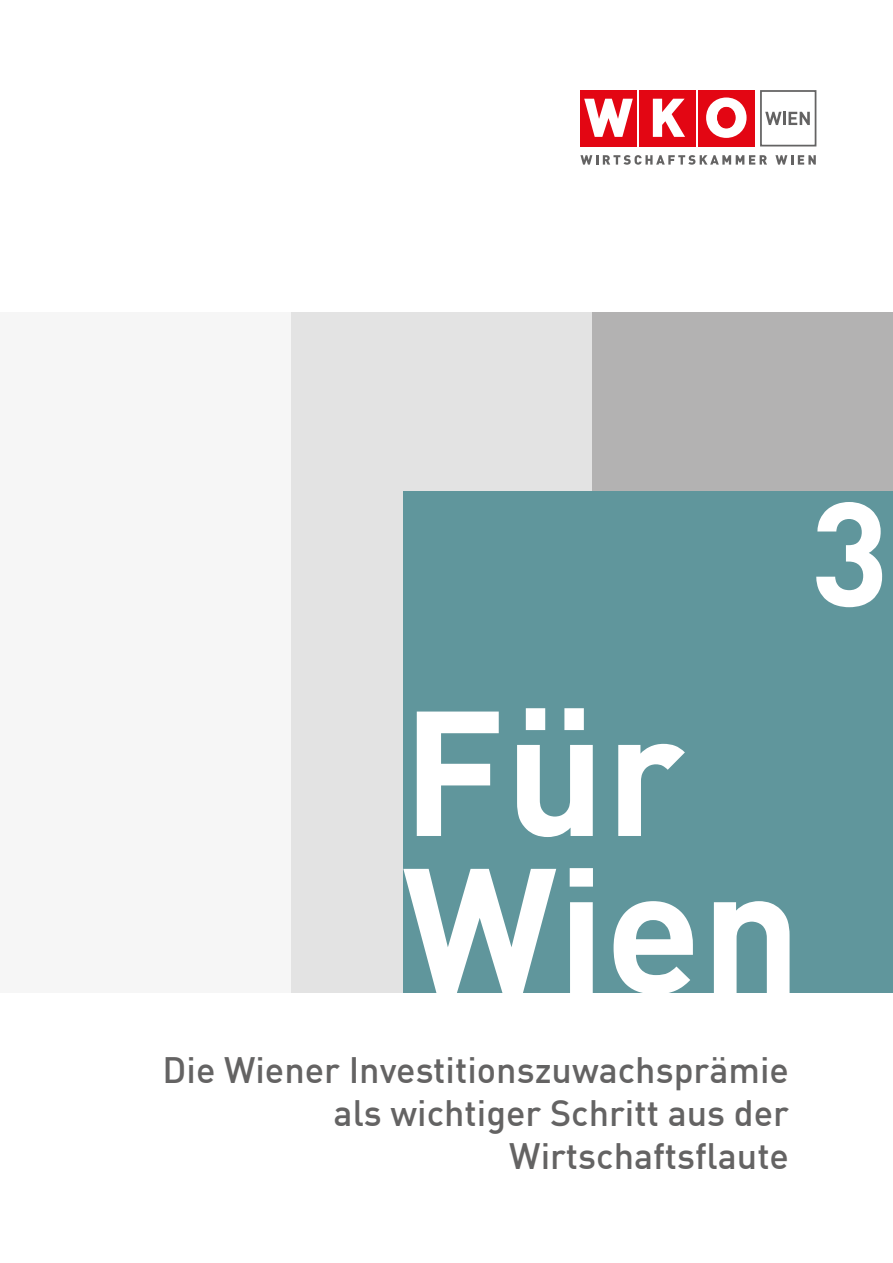
<style>
.page{position:relative;width:893px;height:1263px;background:#fff}
.page>*{position:absolute;margin:0;border:0;box-sizing:border-box;transform-origin:0 0}
.t1{font:700 174.75px/157.4px "DIN";color:#fff}
.t2{font:700 145.35px "DIN";color:#fff}
.t3{font:500 36px/43.2px "DIN";color:#646363;text-align:right}
</style>
<div class="page">
<div style="left:0;top:313px;width:301px;height:680px;background:#f6f6f6"></div>
<div style="left:291px;top:313px;width:301px;height:680px;background:#e3e3e3"></div>
<div style="left:592px;top:313px;width:301px;height:680px;background:#b3b2b2"></div>
<div style="left:698px;top:90px;width:56px;height:56px;background:#e30613"></div>
<div style="left:639px;top:90px;width:56px;height:56px;background:#e30613"></div>
<svg style="left:653px;top:99px;width:32px;height:38px"></svg>
<div style="left:580px;top:90px;width:57px;height:56px;background:#e30613"></div>
<svg style="left:584px;top:99px;width:49px;height:38px"></svg>
<svg style="left:706px;top:97px;width:41px;height:41px"></svg>
<svg style="left:760px;top:90px;width:56px;height:56px"></svg>
<svg style="left:580px;top:155px;width:187px;height:10px"></svg>
<svg style="left:775px;top:155px;width:41px;height:10px"></svg>
<div style="left:404px;top:491px;width:489px;height:502px;background:#60969c"></div>
<h2 class="t2" style="left:810px;top:459px;width:80px">3</h2>
<h1 class="t1" style="left:402px;top:687px;width:400px">Für<br>Wien</h1>
<p class="t3" style="left:163px;top:1047px;width:628px">Die Wiener Investitionszuwachsprämie als wichtiger Schritt aus der<br>Wirtschaftsflaute</p>
</div>
